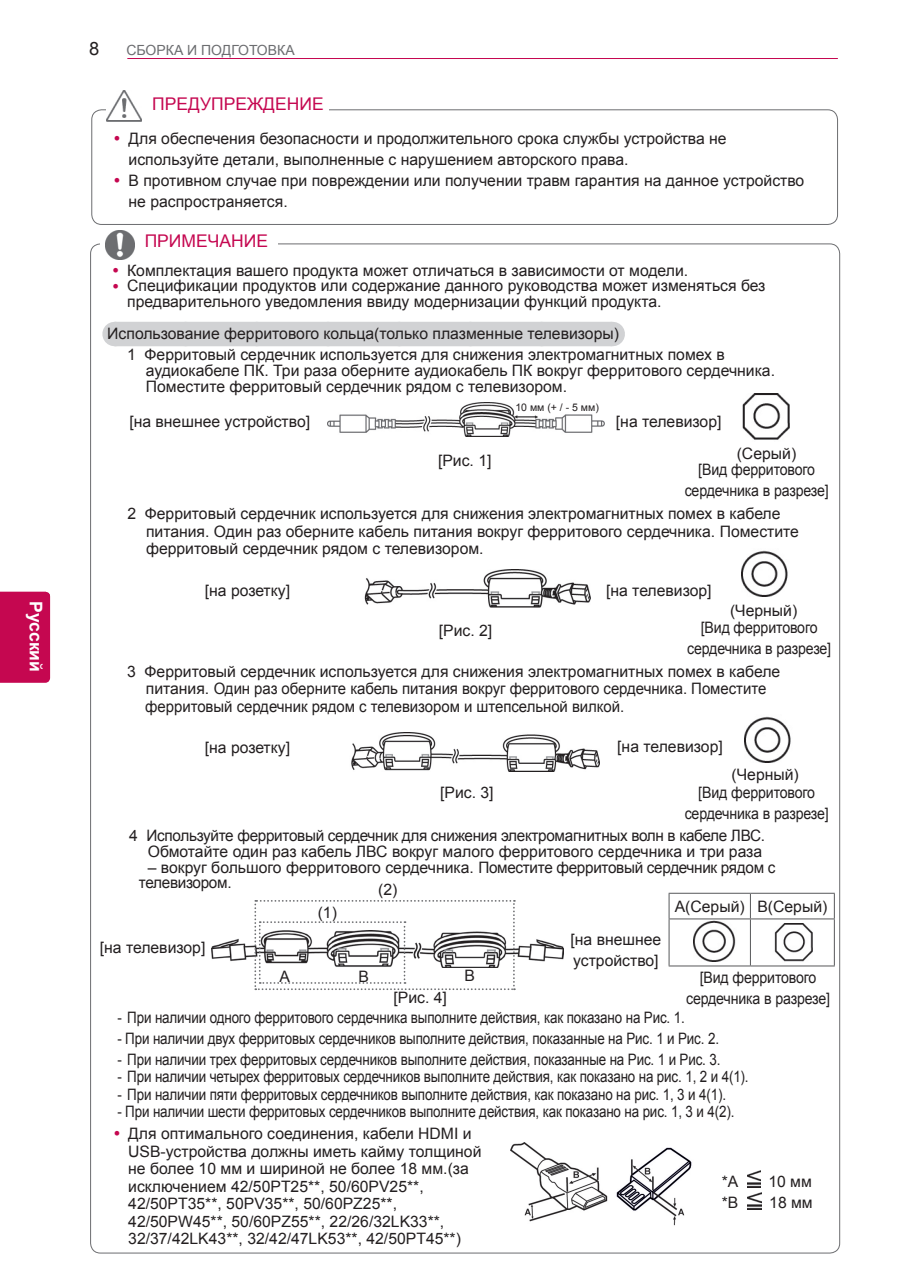
<style>
.page{position:relative;width:903px;height:1275px;background:#fff}
.page>*{position:absolute;margin:0;border:0;box-sizing:border-box;transform-origin:0 0}
.t1{font:700 21px "Arial";color:#fff}
.t2{font:18.38px "Arial";color:#231f20}
.Title-warning{font:17.5px "Arial";color:#c50750}
.t3{font:700 17.5px "Arial";color:#fff}
.Body-Bullet{font:15.75px/17.5px "Arial";color:#231f20}
.Body-Bullet-1{font:15.75px/17.5px "Arial";color:#231f20}
.Body-Bullet-2{font:15.75px "Arial";color:#231f20;scale:.85 1}
.Body-Bullet-1-2{font:15.75px/15.8px "Arial";letter-spacing:-.02em;color:#231f20;text-align:right}
.Body{font:15.75px/21px "Arial";letter-spacing:-.01em;color:#231f20;text-align:center;scale:.9 1}
.Title-3{font:15.75px "Arial";color:#231f20}
.Body-2{font:15.75px "Arial";letter-spacing:-.01em;color:#231f20}
.Image{font:15.75px "Arial";color:#231f20}
.t4{font:14px "Arial";color:#6c6d70}
.t5{font:10.5px "Arial";color:#231f20}
</style>
<div class="page">
<hr style="left:127px;top:58px;width:711px;height:1px;background:#c50750">
<div style="left:0;top:592px;width:50px;height:90px;background:#c50750"></div>
<div style="left:91px;top:109px;width:747px;height:116px;border:1px solid #6c6d70;border-radius:10px"></div>
<div style="left:142px;top:95px;width:187px;height:32px;background:#fff"></div>
<img style="left:106px;top:91px;width:36px;height:30px">
<div style="left:115px;top:322px;width:497px;height:24px;background:#d1d2d4"></div>
<svg style="left:612px;top:322px;width:1px;height:24px"></svg>
<img style="left:105px;top:230px;width:30px;height:30px">
<img style="left:327px;top:402px;width:278px;height:35px">
<img style="left:742px;top:394px;width:47px;height:46px">
<img style="left:364px;top:569px;width:227px;height:39px">
<img style="left:741px;top:550px;width:47px;height:46px">
<img style="left:351px;top:732px;width:249px;height:39px">
<img style="left:744px;top:716px;width:47px;height:46px">
<img style="left:511px;top:1142px;width:181px;height:84px">
<img style="left:747px;top:1170px;width:13px;height:17px">
<img style="left:748px;top:1192px;width:13px;height:17px">
<img style="left:212px;top:938px;width:351px;height:24px">
<hr style="left:669px;top:893px;width:81px;height:1px;background:#57585a">
<svg style="left:669px;top:894px;width:1px;height:24px"></svg>
<hr style="left:750px;top:893px;width:85px;height:1px;background:#57585a">
<svg style="left:750px;top:894px;width:1px;height:24px"></svg>
<svg style="left:834px;top:894px;width:1px;height:24px"></svg>
<hr style="left:669px;top:918px;width:81px;height:1px;background:#57585a">
<hr style="left:669px;top:919px;width:1px;height:46px;background:#57585a">
<hr style="left:750px;top:918px;width:85px;height:1px;background:#57585a">
<hr style="left:750px;top:919px;width:1px;height:46px;background:#57585a">
<hr style="left:834px;top:919px;width:1px;height:46px;background:#57585a">
<hr style="left:669px;top:965px;width:81px;height:1px;background:#57585a">
<hr style="left:750px;top:965px;width:85px;height:1px;background:#57585a">
<img style="left:693px;top:921px;width:43px;height:41px">
<img style="left:774px;top:924px;width:39px;height:38px">
<svg style="left:254px;top:900px;width:261px;height:90px"></svg>
<p class="t3" style="left:48px;top:601px;width:72px;rotate:90deg">Русский</p>
<h1 class="t1" style="left:47px;top:615px;width:47px;rotate:90deg">ENG</h1>
<p class="t2" style="left:89px;top:37px;width:12px">8</p>
<p class="t4" style="left:126px;top:41px;width:170px">СБОРКА И ПОДГОТОВКА</p>
<p class="Title-warning" style="left:152px;top:93px;width:173px">ПРЕДУПРЕЖДЕНИЕ</p>
<p class="Body-Bullet" style="left:129px;top:128px;width:600px;line-height:21px">Для обеспечения безопасности и продолжительного срока службы устройства не используйте детали, выполненные с нарушением авторского права.</p>
<p class="Body-Bullet" style="left:129px;top:170px;width:677px;line-height:21px">В противном случае при повреждении или получении травм гарантия на данное устройство не распространяется.</p>
<p class="Title-warning" style="left:145px;top:229px;width:125px">ПРИМЕЧАНИЕ</p>
<p class="Body-Bullet" style="left:127px;top:261px;width:563px">Комплектация вашего продукта может отличаться в зависимости от модели.</p>
<p class="Body-Bullet" style="left:127px;top:278px;width:640px;line-height:15.8px">Спецификации продуктов или содержание данного руководства может изменяться без предварительного уведомления ввиду модернизации функций продукта.</p>
<p class="Title-3" style="left:107px;top:324px;width:513px">Использование ферритового кольца(только плазменные телевизоры)</p>
<p class="Body-Bullet-1" style="left:146px;top:347px;width:631px;line-height:15.8px;text-indent:-19px">1 Ферритовый сердечник используется для снижения электромагнитных помех в аудиокабеле ПК. Три раза оберните аудиокабель ПК вокруг ферритового сердечника.<br>Поместите ферритовый сердечник рядом с телевизором.</p>
<p class="t5" style="left:515px;top:400px;width:85px">10 мм (+ / - 5 мм)</p>
<p class="Body-Bullet" style="left:616px;top:413px;width:107px">[на телевизор]</p>
<p class="Body" style="left:685px;top:459px;width:162px">[Вид ферритового сердечника в разрезе]</p>
<p class="Body-Bullet-1" style="left:146px;top:505px;width:654px;text-indent:-19px">2 Ферритовый сердечник используется для снижения электромагнитных помех в кабеле питания. Один раз оберните кабель питания вокруг ферритового сердечника. Поместите ферритовый сердечник рядом с телевизором.</p>
<p class="Body-Bullet" style="left:205px;top:582px;width:87px">[на розетку]</p>
<p class="Body-Bullet" style="left:606px;top:582px;width:107px">[на телевизор]</p>
<p class="Body-Bullet" style="left:129px;top:413px;width:182px">[на внешнее устройство]</p>
<p class="Body-2" style="left:737px;top:443px;width:61px">(Серый)</p>
<p class="Body-2" style="left:438px;top:450px;width:55px">[Рис. 1]</p>
<p class="Body-2" style="left:439px;top:621px;width:55px">[Рис. 2]</p>
<p class="Body-2" style="left:730px;top:600px;width:69px">(Черный)</p>
<p class="Body" style="left:687px;top:617px;width:162px">[Вид ферритового сердечника в разрезе]</p>
<p class="Body-Bullet-1" style="left:145px;top:662px;width:636px;text-indent:-18px">3 Ферритовый сердечник используется для снижения электромагнитных помех в кабеле питания. Один раз оберните кабель питания вокруг ферритового сердечника. Поместите ферритовый сердечник рядом с телевизором и штепсельной вилкой.</p>
<p class="Body-Bullet" style="left:205px;top:739px;width:87px">[на розетку]</p>
<p class="Body-Bullet" style="left:617px;top:737px;width:107px">[на телевизор]</p>
<p class="Body-2" style="left:440px;top:782px;width:55px">[Рис. 3]</p>
<p class="Body-2" style="left:731px;top:764px;width:69px">(Черный)</p>
<p class="Body" style="left:685px;top:782px;width:162px">[Вид ферритового сердечника в разрезе]</p>
<p class="Body-Bullet-1-2" style="left:129px;top:828px;width:637px">4 Используйте ферритовый сердечник для снижения электромагнитных волн в кабеле ЛВС.<br>Обмотайте один раз кабель ЛВС вокруг малого ферритового сердечника и три раза</p>
<p class="Body-Bullet-1-2" style="left:139px;top:859px;width:638px;text-align:left;text-indent:9px">– вокруг большого ферритового сердечника. Поместите ферритовый сердечник рядом с телевизором.</p>
<p class="Body-Bullet" style="left:378px;top:881px;width:21px">(2)</p>
<p class="Body-Bullet" style="left:675px;top:898px;width:72px">A(Серый)</p>
<p class="Body-Bullet" style="left:757px;top:898px;width:72px">B(Серый)</p>
<p class="Body-Bullet" style="left:318px;top:903px;width:21px">(1)</p>
<p class="Body-Bullet" style="left:100px;top:939px;width:107px">[на телевизор]</p>
<p class="Body-Bullet" style="left:570px;top:929px;width:92px;line-height:21px">[на внешнее устройство]</p>
<p class="Body-Bullet" style="left:279px;top:968px;width:12px">A</p>
<p class="Body-Bullet" style="left:358px;top:968px;width:12px">B</p>
<p class="Body-Bullet" style="left:464px;top:967px;width:12px">B</p>
<p class="Body" style="left:700px;top:967px;width:131px">[Вид ферритового</p>
<p class="Body-2" style="left:393px;top:988px;width:55px">[Рис. 4]</p>
<p class="Body" style="left:686px;top:988px;width:162px">сердечника в разрезе]</p>
<p class="Body-Bullet-2" style="left:117px;top:1007px;width:669px">- При наличии одного ферритового сердечника выполните действия, как показано на Рис. 1.</p>
<p class="Body-Bullet-2" style="left:117px;top:1028px;width:709px">- При наличии двух ферритовых сердечников выполните действия, показанные на Рис. 1 и Рис. 2.</p>
<p class="Body-Bullet-2" style="left:117px;top:1049px;width:711px">- При наличии трех ферритовых сердечников выполните действия, показанные на Рис. 1 и Рис. 3.</p>
<p class="Body-Bullet-2" style="left:117px;top:1066px;width:744px">- При наличии четырех ферритовых сердечников выполните действия, как показано на рис. 1, 2 и 4(1).</p>
<p class="Body-Bullet-2" style="left:117px;top:1084px;width:718px">- При наличии пяти ферритовых сердечников выполните действия, как показано на рис. 1, 3 и 4(1).</p>
<p class="Body-Bullet-2" style="left:117px;top:1101px;width:727px">- При наличии шести ферритовых сердечников выполните действия, как показано на рис. 1, 3 и 4(2).</p>
<p class="Body-Bullet" style="left:128px;top:1125px;width:355px">Для оптимального соединения, кабели HDMI и USB-устройства должны иметь кайму толщиной не более 10 мм и шириной не более 18 мм.(за исключением 42/50PT25**, 50/60PV25**, 42/50PT35**, 50PV35**, 50/60PZ25**, 42/50PW45**, 50/60PZ55**, 22/26/32LK33**, 32/37/42LK43**, 32/42/47LK53**, 42/50PT45**)</p>
<p class="Image" style="left:722px;top:1171px;width:18px">*A</p>
<p class="Image" style="left:768px;top:1171px;width:45px">10 мм</p>
<p class="Image" style="left:722px;top:1192px;width:18px">*B</p>
<p class="Image" style="left:769px;top:1192px;width:45px">18 мм</p>
</div>
